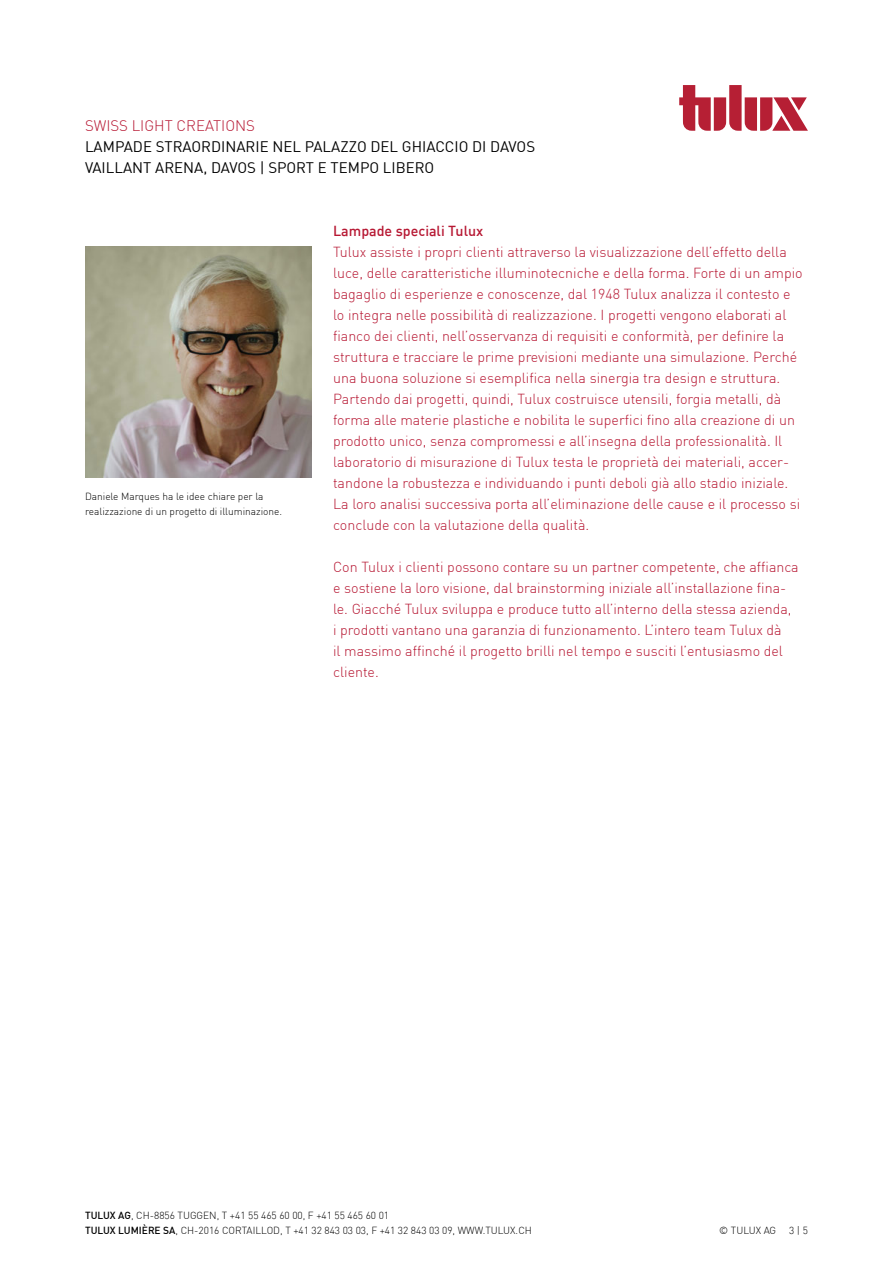
<style>
.page{position:relative;width:893px;height:1263px;background:#fff}
.page>*{position:absolute;margin:0;border:0;box-sizing:border-box;transform-origin:0 0}
.t1{font:15px/21px "DIN Offc";color:#000}
.t2{font:300 15px "DIN";color:#b71833}
.t3{font:300 14.25px/21px "DIN";color:#b71833}
.t4{font:500 14.25px "DIN";color:#b71833}
.t5{font:300 10.2px/15px "DIN";color:#000}
.s1{font-weight:500}
</style>
<div class="page">
<svg style="left:679px;top:85px;width:129px;height:46px"></svg>
<img style="left:85px;top:246px;width:227px;height:231px">
<p class="t2" style="left:85px;top:116px;width:172px">SWISS LIGHT CREATIONS</p>
<p class="t1" style="left:85px;top:136px;width:452px">LAMPAD E STRAORD INARIE NEL PALAZZO D EL GHIACCIO D I DAVOS<br>VAILLANT ARENA, DAVOS | SPORT E TEMPO LIBERO</p>
<p class="t5" style="left:85px;top:489px;width:199px">Daniele Marques ha le idee chiare per la realizzazione di un progetto di illuminazione.</p>
<p class="t4" style="left:333px;top:222px;width:152px">Lampade speciali Tulux</p>
<p class="t3" style="left:333px;top:241px;width:471px">Tulux assiste i propri clienti attraverso la visualizzazione dell’effetto della luce, delle caratteristiche illuminotecniche e della forma. Forte di un ampio bagaglio di esperienze e conoscenze, dal 1948 Tulux analizza il contesto e lo integra nelle possibilità di realizzazione. I progetti vengono elaborati al fianco dei clienti, nell’osservanza di requisiti e conformità, per definire la struttura e tracciare le prime previsioni mediante una simulazione. Perché una buona soluzione si esemplifica nella sinergia tra design e struttura.<br>Partendo dai progetti, quindi, Tulux costruisce utensili, forgia metalli, dà forma alle materie plastiche e nobilita le superfici fino alla creazione di un prodotto unico, senza compromessi e all’insegna della professionalità. Il laboratorio di misurazione di Tulux testa le proprietà dei materiali, accer&shy;tandone la robustezza e individuando i punti deboli già allo stadio iniziale.<br>La loro analisi successiva porta all’eliminazione delle cause e il processo si conclude con la valutazione della qualità.</p>
<p class="t3" style="left:333px;top:556px;width:467px">Con Tulux i clienti possono contare su un partner competente, che affianca e sostiene la loro visione, dal brainstorming iniziale all’installazione fina&shy;le. Giacché Tulux sviluppa e produce tutto all’interno della stessa azienda,<br>i prodotti vantano una garanzia di funzionamento. L’intero team Tulux dà<br>il massimo affinché il progetto brilli nel tempo e susciti l’entusiasmo del cliente.</p>
<p class="t5" style="left:85px;top:1208px;width:448px"><span class="s1">TULUX AG</span>, CH-8856 TUGGEN, T +41 55 465 60 00, F +41 55 465 60 01<br><span class="s1">TULUX LUMIÈRE SA</span>, CH-2016 CORTAILLOD, T +41 32 843 03 03, F +41 32 843 03 09, WWW.TULUX.CH</p>
<p class="t5" style="left:719px;top:1223px;width:21px">© Tulux</p>
<p class="t5" style="left:764px;top:1223px;width:4px">ag</p>
<p class="t5" style="left:789px;top:1223px;width:20px">3 | 5</p>
</div>
